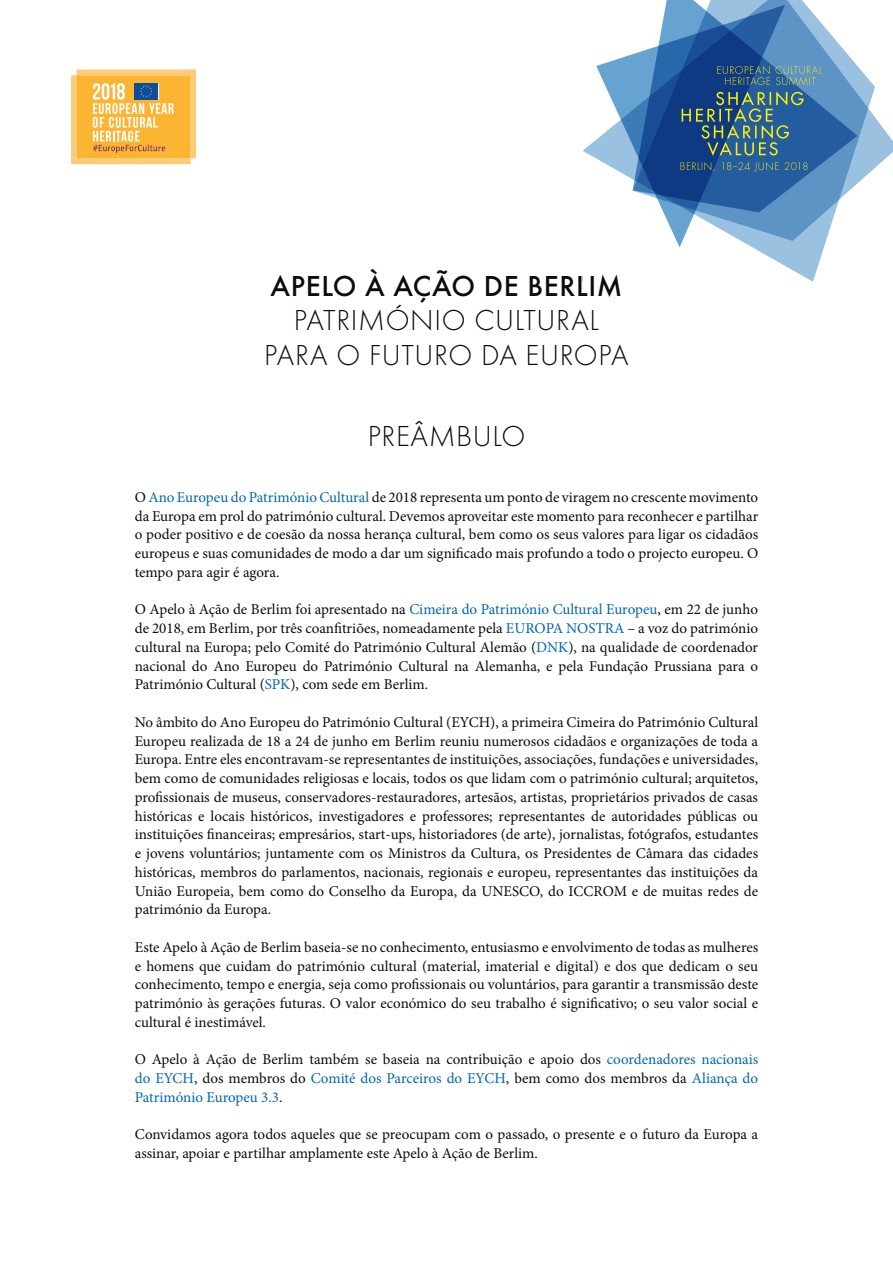
<style>
.page{position:relative;width:893px;height:1263px;background:#fff}
.page>*{position:absolute;margin:0;border:0;box-sizing:border-box;transform-origin:0 0}
.t1{font:300 30px/34.5px "Futura";letter-spacing:.02em;color:#080c12;text-align:center}
.t2{font:500 30px "Futura";letter-spacing:.02em;color:#080c12}
.t3{font:15px/18.8px "Minion Pro";color:#080c12;text-align:justify}
.s1{color:#0166b3}
</style>
<div class="page">
<svg style="left:583px;top:140px;width:243px;height:142px"></svg>
<svg style="left:665px;top:0;width:228px;height:241px"></svg>
<svg style="left:596px;top:5px;width:189px;height:242px"></svg>
<svg style="left:681px;top:162px;width:126px;height:10px"></svg>
<svg style="left:717px;top:66px;width:105px;height:19px;background:#48748f"></svg>
<svg style="left:682px;top:91px;width:121px;height:65px;background:#3d667c"></svg>
<svg style="left:71px;top:69px;width:125px;height:95px;background:#f2bc5d"></svg>
<h1 class="t2" style="left:271px;top:263px;width:353px">APELO À AÇÃO DE BERLIM</h1>
<h1 class="t1" style="left:264px;top:302px;width:366px">PATRIMÓNIO CULTURAL<br>PARA O FUTURO DA EUROPA</h1>
<h1 class="t1" style="left:368px;top:417px;width:159px">PREÂMBULO</h1>
<p class="t3" style="left:135px;top:488px;width:625px">O <span class="s1">Ano Europeu do Património Cultural</span> de 2018 representa um ponto de viragem no crescente movimento da Europa em prol do património cultural. Devemos aproveitar este momento para reconhecer e partilhar o poder positivo e de coesão da nossa herança cultural, bem como os seus valores para ligar os cidadãos europeus e suas comunidades de modo a dar um significado mais profundo a todo o projecto europeu. O tempo para agir é agora.</p>
<p class="t3" style="left:135px;top:600px;width:625px">O Apelo à Ação de Berlim foi apresentado na <span class="s1">Cimeira do Património Cultural Europeu</span>, em 22 de junho de 2018, em Berlim, por três coanfitriões, nomeadamente pela <span class="s1">EUROPA NOSTRA</span> – a voz do património cultural na Europa; pelo Comité do Património Cultural Alemão (<span class="s1">DNK</span>), na qualidade de coordenador nacional do Ano Europeu do Património Cultural na Alemanha, e pela Fundação Prussiana para o Património Cultural (<span class="s1">SPK</span>), com sede em Berlim.</p>
<p class="t3" style="left:135px;top:713px;width:625px">No âmbito do Ano Europeu do Património Cultural (EYCH), a primeira Cimeira do Património Cultural Europeu realizada de 18 a 24 de junho em Berlim reuniu numerosos cidadãos e organizações de toda a Europa. Entre eles encontravam-se representantes de instituições, associações, fundações e universidades, bem como de comunidades religiosas e locais, todos os que lidam com o património cultural; arquitetos, profissionais de museus, conservadores-restauradores, artesãos, artistas, proprietários privados de casas históricas e locais históricos, investigadores e professores; representantes de autoridades públicas ou instituições financeiras; empresários, start-ups, historiadores (de arte), jornalistas, fotógrafos, estudantes e jovens voluntários; juntamente com os Ministros da Cultura, os Presidentes de Câmara das cidades históricas, membros do parlamentos, nacionais, regionais e europeu, representantes das instituições da União Europeia, bem como do Conselho da Europa, da UNESCO, do ICCROM e de muitas redes de património da Europa.</p>
<p class="t3" style="left:135px;top:938px;width:625px">Este Apelo à Ação de Berlim baseia-se no conhecimento, entusiasmo e envolvimento de todas as mulheres e homens que cuidam do património cultural (material, imaterial e digital) e dos que dedicam o seu conhecimento, tempo e energia, seja como profissionais ou voluntários, para garantir a transmissão deste património às gerações futuras. O valor económico do seu trabalho é significativo; o seu valor social e cultural é inestimável.</p>
<p class="t3" style="left:135px;top:1050px;width:625px">O Apelo à Ação de Berlim também se baseia na contribuição e apoio dos <span class="s1">coordenadores nacionais do EYCH</span>, dos membros do <span class="s1">Comité dos Parceiros do EYCH</span>, bem como dos membros da <span class="s1">Aliança do Património Europeu 3.3</span>.</p>
<p class="t3" style="left:135px;top:1125px;width:625px">Convidamos agora todos aqueles que se preocupam com o passado, o presente e o futuro da Europa a assinar, apoiar e partilhar amplamente este Apelo à Ação de Berlim.</p>
</div>
